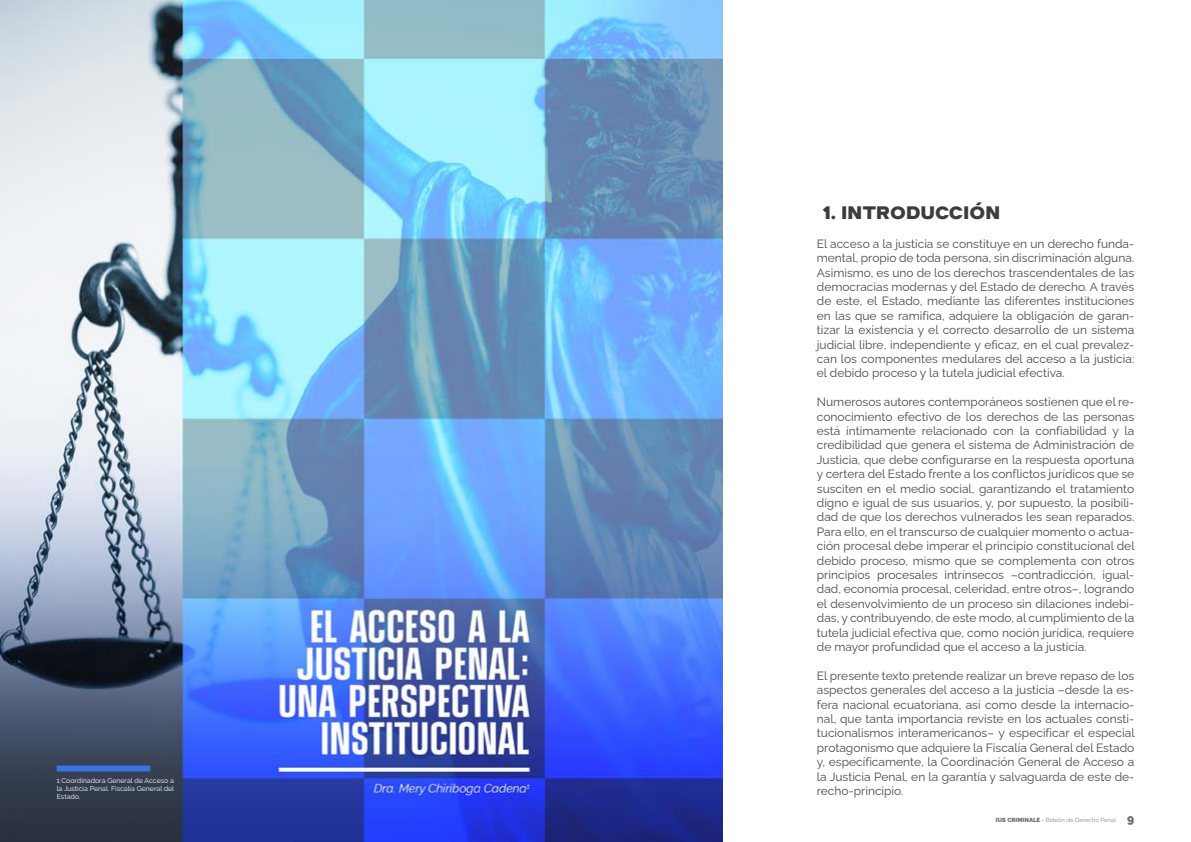
<style>
.page{position:relative;width:1191px;height:842px;background:#fff}
.page>*{position:absolute;margin:0;border:0;box-sizing:border-box;transform-origin:0 0}
.t1{font:800 18px "Suprema";color:#3c3c3b}
.t2{font:12px/14.4px "Raleway";color:#4a4a49;text-align:justify}
.t3{font:7px/8.4px "Raleway";color:#fff;text-align:justify}
.t4{font:6px "Raleway";color:#878787}
.s1{font-weight:900;color:#706f6f}
.s2{color:#706f6f}
.s3{font-weight:900;font-size:12px;color:#706f6f}
</style>
<div class="page">
<img style="left:0;top:0;width:722px;height:842px">
<div style="left:57px;top:765px;width:93px;height:6px;background:#3b72de"></div>
<p class="t3" style="left:57px;top:775px;width:119px">1 Coordinadora General de Acceso a la Justicia Penal. Fiscalía General del Estado.</p>
<h1 class="t1" style="left:822px;top:201px;width:179px">1. INTRODUCCIÓN</h1>
<p class="t2" style="left:817px;top:235px;width:319px">El acceso a la justicia se constituye en un derecho funda&shy;mental, propio de toda persona, sin discriminación alguna.<br>Asimismo, es uno de los derechos trascendentales de las democracias modernas y del Estado de derecho. A través de este, el Estado, mediante las diferentes instituciones en las que se ramifica, adquiere la obligación de garan&shy;tizar la existencia y el correcto desarrollo de un sistema judicial libre, independiente y eficaz, en el cual prevalez&shy;can los componentes medulares del acceso a la justicia: el debido proceso y la tutela judicial efectiva.</p>
<p class="t2" style="left:817px;top:393px;width:319px">Numerosos autores contemporáneos sostienen que el re&shy;conocimiento efectivo de los derechos de las personas está íntimamente relacionado con la confiabilidad y la credibilidad que genera el sistema de Administración de Justicia, que debe configurarse en la respuesta oportuna y certera del Estado frente a los conflictos jurídicos que se susciten en el medio social, garantizando el tratamiento digno e igual de sus usuarios, y, por supuesto, la posibili&shy;dad de que los derechos vulnerados les sean reparados.<br>Para ello, en el transcurso de cualquier momento o actua&shy;ción procesal debe imperar el principio constitucional del debido proceso, mismo que se complementa con otros principios procesales intrínsecos –contradicción, igual&shy;dad, economía procesal, celeridad, entre otros–, logrando el desenvolvimiento de un proceso sin dilaciones indebi&shy;das, y contribuyendo, de este modo, al cumplimiento de la tutela judicial efectiva que, como noción jurídica, requiere de mayor profundidad que el acceso a la justicia.</p>
<p class="t2" style="left:817px;top:667px;width:319px">El presente texto pretende realizar un breve repaso de los aspectos generales del acceso a la justicia –desde la es&shy;fera nacional ecuatoriana, así como desde la internacio&shy;nal, que tanta importancia reviste en los actuales consti&shy;tucionalismos interamericanos– y especificar el especial protagonismo que adquiere la Fiscalía General del Estado y, específicamente, la Coordinación General de Acceso a la Justicia Penal, en la garantía y salvaguarda de este de&shy;recho-principio.</p>
<p class="t4" style="left:996px;top:815px;width:140px"><span class="s1">IUS CRIMINALE</span> <span class="s2">-</span> Bolelín de Derecho Penal <span class="s3">9</span></p>
</div>
